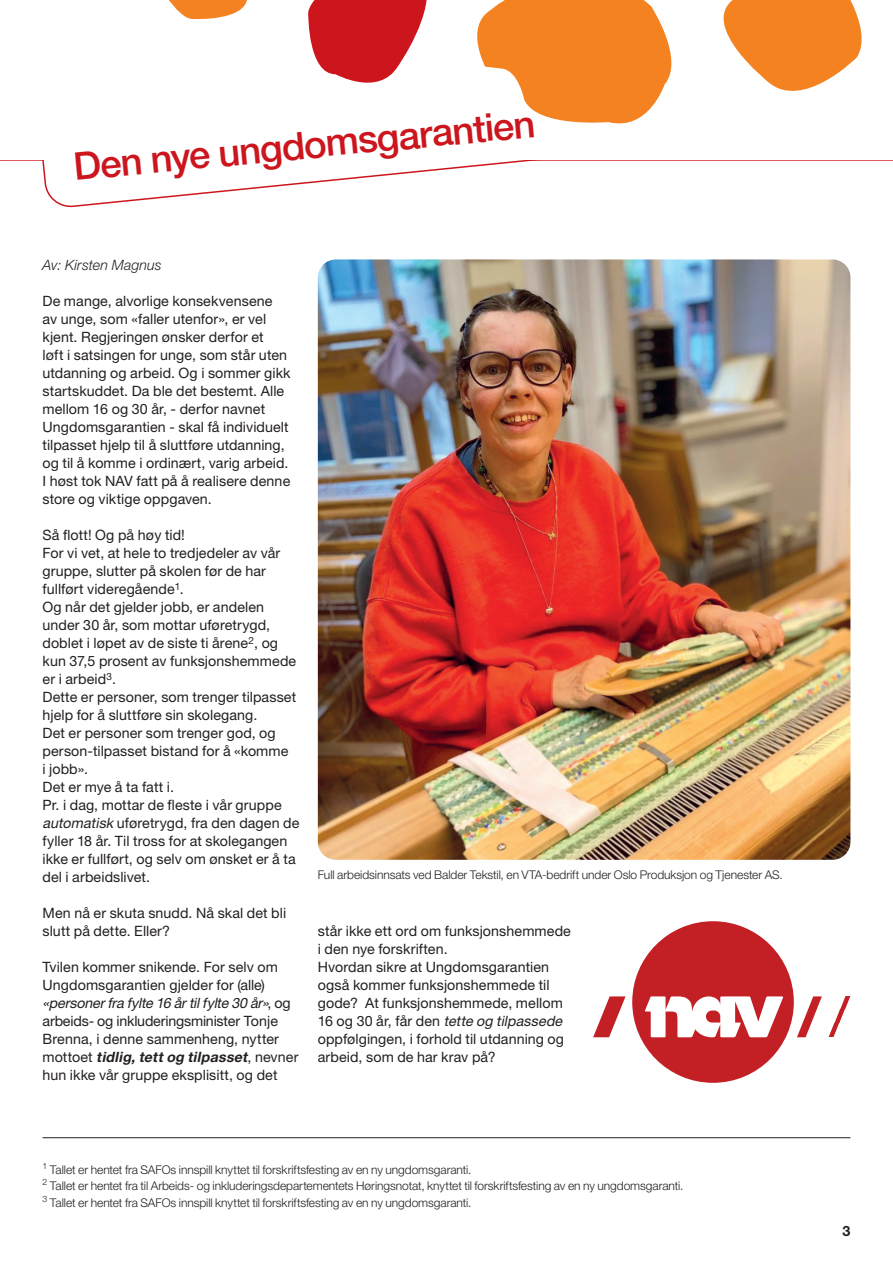
<style>
.page{position:relative;width:893px;height:1263px;background:#fff}
.page>*{position:absolute;margin:0;border:0;box-sizing:border-box;transform-origin:0 0}
.t1{font:500 38.25px "Helvetica Neue LT Std";color:#cd151d}
.t2{font:14.25px/18px "Helvetica Neue LT Std";letter-spacing:.005em;color:#231f20}
.t3{font:italic 300 14.25px "Helvetica Neue LT Std";letter-spacing:.005em;color:#231f20}
.t4{font:700 14.25px "Helvetica Neue LT Std";color:#231f20}
.t5{font:300 12px/16.5px "Helvetica Neue LT Std";letter-spacing:-.005em;color:#231f20}
.s1{font-style:italic}
.s2{font-weight:700;font-style:italic}
</style>
<div class="page">
<img style="left:318px;top:259px;width:532px;height:601px">
<hr style="left:0;top:159px;width:893px;height:2px;background:#cd151d">
<svg style="left:39px;top:159px;width:834px;height:49px"></svg>
<div style="left:632px;top:921px;width:162px;height:162px;background:#c32025;border-radius:81px"></div>
<svg style="left:593px;top:996px;width:32px;height:41px"></svg>
<svg style="left:797px;top:996px;width:25px;height:41px"></svg>
<img style="left:828px;top:996px;width:22px;height:41px">
<svg style="left:645px;top:996px;width:138px;height:41px"></svg>
<hr style="left:43px;top:1137px;width:807px;height:1px;background:#231f20">
<svg style="left:477px;top:0;width:195px;height:124px"></svg>
<svg style="left:308px;top:0;width:119px;height:83px"></svg>
<svg style="left:723px;top:0;width:139px;height:91px"></svg>
<svg style="left:169px;top:0;width:78px;height:20px"></svg>
<h1 class="t1" style="left:72px;top:142px;width:465px;rotate:-5deg">Den nye ungdomsgarantien</h1>
<p class="t3" style="left:43px;top:256px;width:121px">Av: Kirsten Magnus</p>
<p class="t2" style="left:43px;top:292px;width:250px">De mange, alvorlige konsekvensene av unge, som «faller utenfor», er vel kjent. Regjeringen ønsker derfor et<br>løft i satsingen for unge, som står uten utdanning og arbeid. Og i sommer gikk startskuddet. Da ble det bestemt. Alle mellom 16 og 30 år, - derfor navnet Ungdomsgarantien - skal få individuelt tilpasset hjelp til å sluttføre utdanning, og til å komme i ordinært, varig arbeid.<br>I høst tok NAV fatt på å realisere denne store og viktige oppgaven.</p>
<p class="t2" style="left:43px;top:526px;width:258px">Så flott! Og på høy tid!<br>For vi vet, at hele to tredjedeler av vår gruppe, slutter på skolen før de har fullført videregående<sup>1</sup>.<br>Og når det gjelder jobb, er andelen under 30 år, som mottar uføretrygd, doblet i løpet av de siste ti årene<sup>2</sup>, og kun 37,5 prosent av funksjonshemmede er i arbeid<sup>3</sup>.<br>Dette er personer, som trenger tilpasset hjelp for å sluttføre sin skolegang.<br>Det er personer som trenger god, og person-tilpasset bistand for å «komme<br>i jobb».<br>Det er mye å ta fatt i.<br>Pr. i dag, mottar de fleste i vår gruppe <span class="s1">automatisk</span> uføretrygd, fra den dagen de fyller 18 år. Til tross for at skolegangen ikke er fullført, og selv om ønsket er å ta del i arbeidslivet.</p>
<p class="t2" style="left:43px;top:904px;width:245px">Men nå er skuta snudd. Nå skal det bli slutt på dette. Eller?</p>
<p class="t2" style="left:43px;top:958px;width:257px">Tvilen kommer snikende. For selv om Ungdomsgarantien gjelder for (alle) <span class="s1">«personerfra fylte 16 årtilfylte 30 år»</span>, o g arbeids- og inkluderingsminister Tonje Brenna, i denne sammenheng, nytter<br>m o t t o e t <span class="s2">tidlig,tettog tilpasset</span>, n e v n e r hun ikke vår gruppe eksplisitt, og det</p>
<p class="t5" style="left:318px;top:866px;width:466px">Full arbeidsinnsats ved Balder Tekstil, en VTA-bedrift under Oslo Produksjon og Tjenester AS.</p>
<p class="t2" style="left:318px;top:922px;width:255px">står ikke ett ord om funksjonshemmede i den nye forskriften.<br>Hvordan sikre at Ungdomsgarantien også kommer funksjonshemmede til gode? At funksjonshemmede, mellom 1 6 o g 3 0 å r, f å r d e n <span class="s1">tette og tilpassede </span>oppfølgingen, i forhold til utdanning og arbeid, som de har krav på?</p>
<p class="t5" style="left:43px;top:1161px;width:642px"><sup>1</sup> Tallet er hentet fra SAFOs innspill knyttet til forskriftsfesting av en ny ungdomsgaranti.<br><sup>2</sup> Tallet er hentet fra til Arbeids- og inkluderingsdepartementets Høringsnotat, knyttet til forskriftsfesting av en ny ungdomsgaranti.<br><sup>3</sup> Tallet er hentet fra SAFOs innspill knyttet til forskriftsfesting av en ny ungdomsgaranti.</p>
<p class="t4" style="left:842px;top:1222px;width:9px">3</p>
</div>
